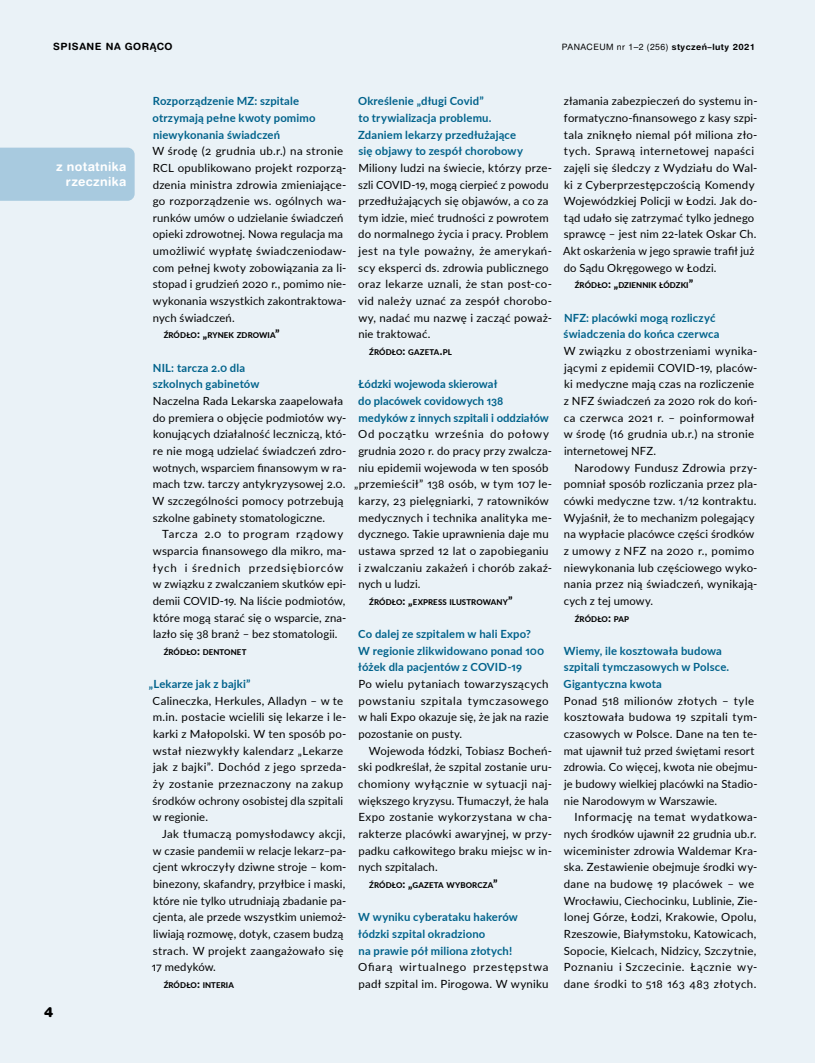
<style>
.page{position:relative;width:815px;height:1063px;background:#eaf2f7}
.page>*{position:absolute;margin:0;border:0;box-sizing:border-box;transform-origin:0 0}
.t1{font:13.75px "Switzer Rnd EFN Black";color:#000}
.t2{font:700 12.5px/15px "Switzer Rnd EFN";letter-spacing:.025em;color:#fff;text-align:right}
.P_tekst_pierwszy_aka{font:11.25px/16.6px "Lato";letter-spacing:.02em;color:#000}
.P_tekst{font:11.25px/16.6px "Lato";letter-spacing:.015em;color:#000}
.P_śródtytuł_1{font:700 11.25px/16.6px "Lato";letter-spacing:.01em;color:#00628b}
.P_tekst_pierwszy_aka-2{font:11.25px/16.6px "Lato";letter-spacing:.05em;color:#000}
.P_tekst_pierwszy_aka-3{font:11.25px "Lato";letter-spacing:.06em;color:#000}
.t3{font:700 10px "Switzer Rnd EFN";letter-spacing:.05em;color:#000}
.t4{font:8.75px "Switzer Rnd EFN";letter-spacing:.05em;color:#000}
.P_tekst-2{font:800 7.88px "Lato";letter-spacing:.01em;color:#000}
.s1{font-weight:700}
.s2{font-size:11.25px}
</style>
<div class="page">
<div style="left:0;top:148px;width:135px;height:53px;background:#a8cadf"></div>
<p class="t3" style="left:53px;top:40px;width:121px">SPISANE NA GORĄCO</p>
<p class="t4" style="left:562px;top:41px;width:194px">PANACEUM nr 1–2 (256) <span class="s1">styczeń–luty 2021</span></p>
<p class="t2" style="left:56px;top:159px;width:72px">z notatnika rzecznika</p>
<p class="t1" style="left:44px;top:1004px;width:11px">4</p>
<p class="P_śródtytuł_1" style="left:153px;top:92px;width:164px">Rozporządzenie MZ: szpitale otrzymają pełne kwoty pomimo niewykonania świadczeń</p>
<p class="P_tekst_pierwszy_aka" style="left:153px;top:142px;width:195px">W środę (2 grudnia ub.r.) na stronie RCL opublikowano projekt rozporzą&shy;dzenia ministra zdrowia zmieniające&shy;go rozporządzenie ws. ogólnych wa&shy;runków umów o udzielanie świadczeń opieki zdrowotnej. Nowa regulacja ma umożliwić wypłatę świadczeniodaw&shy;com pełnej kwoty zobowiązania za li&shy;stopad i grudzień 2020 r., pomimo nie&shy;wykonania wszystkich zakontraktowa&shy;nych świadczeń.</p>
<p class="P_tekst-2" style="left:164px;top:330px;width:117px">ŹRÓDŁO<span class="s2">: „</span>RYNEK ZDROWIA<span class="s2">”</span></p>
<p class="P_śródtytuł_1" style="left:153px;top:359px;width:108px">NIL: tarcza 2.0 dla szkolnych gabinetów</p>
<p class="P_tekst_pierwszy_aka" style="left:153px;top:392px;width:195px">Naczelna Rada Lekarska zaapelowała do premiera o objęcie podmiotów wy&shy;konujących działalność leczniczą, któ&shy;re nie mogą udzielać świadczeń zdro&shy;wotnych, wsparciem finansowym w ra&shy;mach tzw. tarczy antykryzysowej 2.0.<br>W szczególności pomocy potrzebują szkolne gabinety stomatologiczne.</p>
<p class="P_tekst" style="left:153px;top:525px;width:195px;text-indent:10px">Tarcza 2.0 to program rządowy wsparcia finansowego dla mikro, ma&shy;łych i średnich przedsiębiorców w związku z zwalczaniem skutków epi&shy;demii COVID-19. Na liście podmiotów, które mogą starać się o wsparcie, zna&shy;lazło się 38 branż – bez stomatologii.</p>
<p class="P_tekst-2" style="left:164px;top:646px;width:84px">ŹRÓDŁO<span class="s2">:</span> DENTONET</p>
<p class="P_śródtytuł_1" style="left:149px;top:675px;width:103px">„Lekarze jak z bajki”</p>
<p class="P_tekst_pierwszy_aka" style="left:152px;top:692px;width:196px">Calineczka, Herkules, Alladyn – w te m.in. postacie wcielili się lekarze i le&shy;karki z Małopolski. W ten sposób po&shy;wstał niezwykły kalendarz „Lekarze jak z bajki”. Dochód z jego sprzeda&shy;ży zostanie przeznaczony na zakup środków ochrony osobistej dla szpitali w regionie.</p>
<p class="P_tekst" style="left:152px;top:825px;width:196px;text-indent:10px">Jak tłumaczą pomysłodawcy akcji, w czasie pandemii w relacje lekarz–pa&shy;cjent wkroczyły dziwne stroje – kom&shy;binezony, skafandry, przyłbice i maski, które nie tylko utrudniają zbadanie pa&shy;cjenta, ale przede wszystkim uniemoż&shy;liwiają rozmowę, dotyk, czasem budzą strach. W projekt zaangażowało się 17 medyków.</p>
<p class="P_tekst-2" style="left:164px;top:979px;width:72px">ŹRÓDŁO<span class="s2">:</span> INTERIA</p>
<p class="P_śródtytuł_1" style="left:358px;top:92px;width:166px">Określenie „długi Covid”<br>to trywializacja problemu.<br>Zdaniem lekarzy przedłużające się objawy to zespół chorobowy</p>
<p class="P_tekst_pierwszy_aka" style="left:358px;top:159px;width:195px">Miliony ludzi na świecie, którzy prze&shy;szli COVID-19, mogą cierpieć z powodu przedłużających się objawów, a co za tym idzie, mieć trudności z powrotem do normalnego życia i pracy. Problem jest na tyle poważny, że amerykań&shy;scy eksperci ds. zdrowia publicznego oraz lekarze uznali, że stan post-co&shy;vid należy uznać za zespół chorobo&shy;wy, nadać mu nazwę i zacząć poważ&shy;nie traktować.</p>
<p class="P_tekst-2" style="left:369px;top:346px;width:84px">ŹRÓDŁO<span class="s2">:</span> GAZETA<span class="s2">.</span>PL</p>
<p class="P_śródtytuł_1" style="left:358px;top:375px;width:192px">Łódzki wojewoda skierował<br>do placówek covidowych 138 medyków z innych szpitali i oddziałów</p>
<p class="P_tekst_pierwszy_aka-3" style="left:358px;top:426px;width:192px">Od początku września do połowy</p>
<p class="P_tekst_pierwszy_aka" style="left:358px;top:442px;width:195px">grudnia 2020 r. do pracy przy zwalcza-</p>
<p class="P_tekst_pierwszy_aka" style="left:358px;top:459px;width:192px">niu epidemii wojewoda w ten sposób</p>
<p class="P_tekst_pierwszy_aka" style="left:354px;top:475px;width:199px">„przemieścił” 138 osób, w tym 107 le-</p>
<p class="P_tekst_pierwszy_aka" style="left:359px;top:492px;width:192px">karzy, 23 pielęgniarki, 7 ratowników</p>
<p class="P_tekst_pierwszy_aka" style="left:358px;top:509px;width:195px">medycznych i technika analityka me-</p>
<p class="P_tekst_pierwszy_aka" style="left:358px;top:525px;width:192px">dycznego. Takie uprawnienia daje mu</p>
<p class="P_tekst_pierwszy_aka" style="left:358px;top:542px;width:192px">ustawa sprzed 12 lat o zapobieganiu</p>
<p class="P_tekst_pierwszy_aka" style="left:359px;top:559px;width:195px">i zwalczaniu zakażeń i chorób zakaź-</p>
<p class="P_tekst_pierwszy_aka" style="left:358px;top:575px;width:64px">nych u ludzi.</p>
<p class="P_tekst-2" style="left:369px;top:596px;width:145px">ŹRÓDŁO<span class="s2">: „</span>EXPRESS ILUSTROWANY<span class="s2">”</span></p>
<p class="P_śródtytuł_1" style="left:358px;top:625px;width:188px">Co dalej ze szpitalem w hali Expo?<br>W regionie zlikwidowano ponad 100 łóżek dla pacjentów z COVID-19</p>
<p class="P_tekst_pierwszy_aka" style="left:358px;top:675px;width:192px;text-align:justify">Po wielu pytaniach towarzyszących powstaniu szpitala tymczasowego w hali Expo okazuje się, że jak na razie pozostanie on pusty.</p>
<p class="P_tekst" style="left:358px;top:742px;width:195px;text-indent:11px">Wojewoda łódzki, Tobiasz Bocheń&shy;ski podkreślał, że szpital zostanie uru&shy;chomiony wyłącznie w sytuacji naj&shy;większego kryzysu. Tłumaczył, że hala Expo zostanie wykorzystana w cha&shy;rakterze placówki awaryjnej, w przy&shy;padku całkowitego braku miejsc w in&shy;nych szpitalach.</p>
<p class="P_tekst-2" style="left:369px;top:879px;width:130px">ŹRÓDŁO<span class="s2">: „</span>GAZETA WYBORCZA<span class="s2">”</span></p>
<p class="P_śródtytuł_1" style="left:358px;top:908px;width:161px">W wyniku cyberataku hakerów łódzki szpital okradziono<br>na prawie pół miliona złotych!</p>
<p class="P_tekst_pierwszy_aka-2" style="left:358px;top:958px;width:192px">Ofiarą wirtualnego przestępstwa padł szpital im. Pirogowa. W wyniku</p>
<p class="P_tekst_pierwszy_aka" style="left:563px;top:92px;width:196px">złamania zabezpieczeń do systemu in&shy;formatyczno-finansowego z kasy szpi&shy;tala zniknęło niemal pół miliona zło&shy;tych. Sprawą internetowej napaści zajęli się śledczy z Wydziału do Wal&shy;ki z Cyberprzestępczością Komendy Wojewódzkiej Policji w Łodzi. Jak do&shy;tąd udało się zatrzymać tylko jednego sprawcę – jest nim 22-latek Oskar Ch.<br>Akt oskarżenia w jego sprawie trafił już do Sądu Okręgowego w Łodzi.</p>
<p class="P_tekst-2" style="left:575px;top:280px;width:120px">ŹRÓDŁO<span class="s2">: „</span>DZIENNIK ŁÓDZKI<span class="s2">”</span></p>
<p class="P_śródtytuł_1" style="left:564px;top:309px;width:157px">NFZ: placówki mogą rozliczyć świadczenia do końca czerwca</p>
<p class="P_tekst_pierwszy_aka" style="left:564px;top:342px;width:195px">W związku z obostrzeniami wynika&shy;jącymi z epidemii COVID-19, placów&shy;ki medyczne mają czas na rozliczenie z NFZ świadczeń za 2020 rok do koń&shy;ca czerwca 2021 r. – poinformował w środę (16 grudnia ub.r.) na stronie internetowej NFZ.</p>
<p class="P_tekst" style="left:564px;top:459px;width:195px;text-indent:11px">Narodowy Fundusz Zdrowia przy&shy;pomniał sposób rozliczania przez pla&shy;cówki medyczne tzw. 1/12 kontraktu.<br>Wyjaśnił, że to mechanizm polegający na wypłacie placówce części środków z umowy z NFZ na 2020 r., pomimo niewykonania lub częściowego wyko&shy;nania przez nią świadczeń, wynikają&shy;cych z tej umowy.</p>
<p class="P_tekst-2" style="left:575px;top:613px;width:56px">ŹRÓDŁO<span class="s2">:</span> PAP</p>
<p class="P_śródtytuł_1" style="left:564px;top:642px;width:167px">Wiemy, ile kosztowała budowa szpitali tymczasowych w Polsce.<br>Gigantyczna kwota</p>
<p class="P_tekst_pierwszy_aka" style="left:564px;top:692px;width:195px">Ponad 518 milionów złotych – tyle kosztowała budowa 19 szpitali tym&shy;czasowych w Polsce. Dane na ten te&shy;mat ujawnił tuż przed świętami resort zdrowia. Co więcej, kwota nie obejmu&shy;je budowy wielkiej placówki na Stadio&shy;nie Narodowym w Warszawie.</p>
<p class="P_tekst" style="left:564px;top:808px;width:195px;text-indent:11px">Informację na temat wydatkowa&shy;nych środków ujawnił 22 grudnia ub.r. wiceminister zdrowia Waldemar Kra&shy;ska. Zestawienie obejmuje środki wy&shy;dane na budowę 19 placówek – we Wrocławiu, Ciechocinku, Lublinie, Zie&shy;lonej Górze, Łodzi, Krakowie, Opolu, Rzeszowie, Białymstoku, Katowicach, Sopocie, Kielcach, Nidzicy, Szczytnie, Poznaniu i Szczecinie. Łącznie wy&shy;dane środki to 518 163 483 złotych.</p>
</div>
